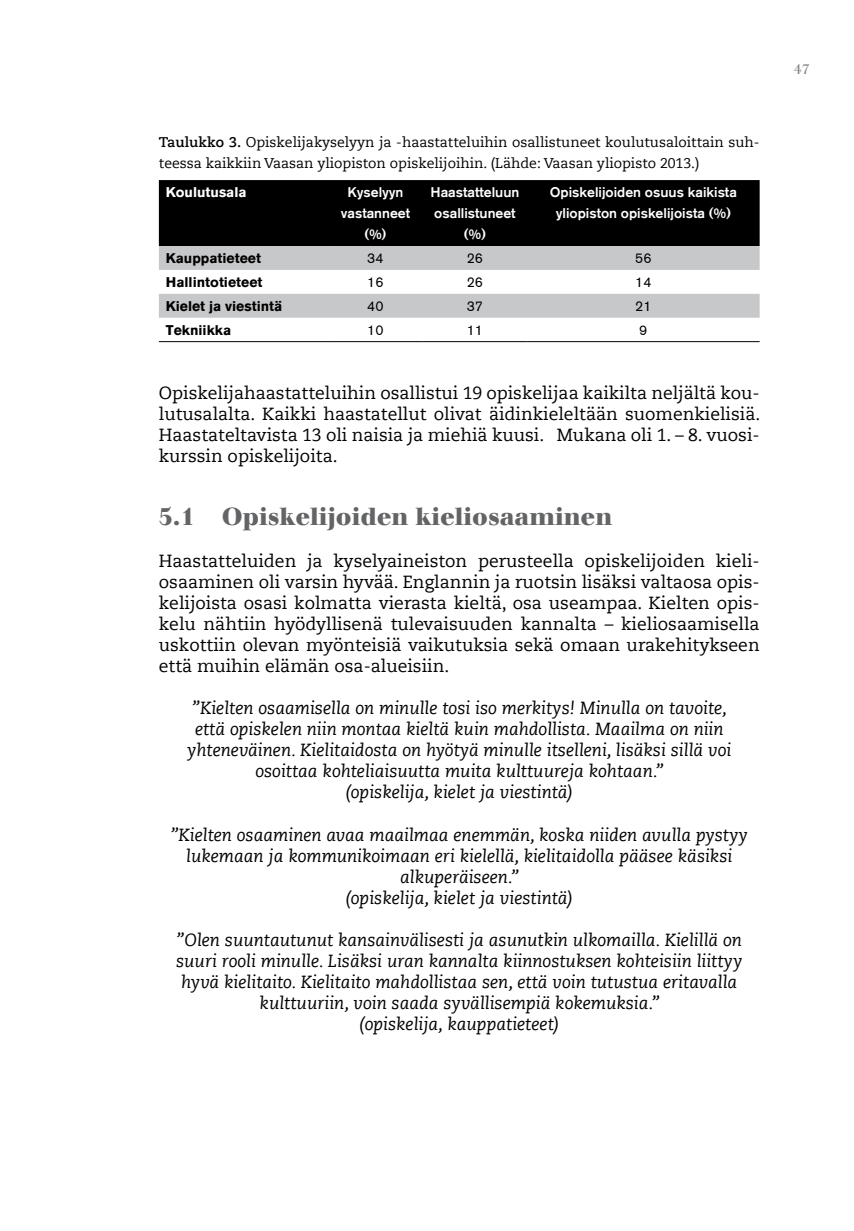
<style>
.page{position:relative;width:854px;height:1231px;background:#fff}
.page>*{position:absolute;margin:0;border:0;box-sizing:border-box;transform-origin:0 0}
.t1{font:700 24.5px "Walbaum";color:#636466}
.t2{font:italic 17.5px/21px "Caecilia LT Std";color:#000;text-align:center}
.t3{font:17.5px/21px "Caecilia LT Std";color:#000}
.t4{font:14px/21px "Caecilia LT Std";color:#000}
.t5{font:500 14px/21px "Akzidenz Grotesk BE";color:#fff;text-align:center}
.t6{font:700 14px "Akzidenz Grotesk BE";color:#000}
.t7{font:14px "Akzidenz Grotesk BE";color:#000}
.t8{font:700 14px "Akzidenz Grotesk BE";color:#fff}
.t9{font:14px "Walbaum";color:#808285}
.s1{font-weight:700}
</style>
<div class="page">
<div style="left:159px;top:180px;width:600px;height:66px;background:#000"></div>
<svg style="left:159px;top:246px;width:600px;height:72px;fill:#c7c8ca"></svg>
<hr style="left:159px;top:341px;width:169px;height:1px;background:#000">
<hr style="left:328px;top:341px;width:94px;height:1px;background:#000">
<hr style="left:422px;top:341px;width:105px;height:1px;background:#000">
<hr style="left:527px;top:341px;width:232px;height:1px;background:#000">
<p class="t4" style="left:159px;top:132px;width:602px"><span class="s1">Taulukko 3.</span> Opiskelijakyselyyn ja -haastatteluihin osallistuneet koulutusaloittain suh&shy;teessa kaikkiin Vaasan yliopiston opiskelijoihin. (Lähde: Vaasan yliopisto 2013.)</p>
<p class="t8" style="left:166px;top:184px;width:82px">Koulutusala</p>
<p class="t5" style="left:340px;top:181px;width:71px">Kyselyyn vastanneet (%)</p>
<p class="t5" style="left:430px;top:181px;width:90px">Haastatteluun osallistuneet (%)</p>
<p class="t5" style="left:549px;top:181px;width:188px">Opiskelijoiden osuus kaikista yliopiston opiskelijoista (%)</p>
<p class="t6" style="left:166px;top:250px;width:97px">Kauppatieteet</p>
<p class="t7" style="left:367px;top:250px;width:18px">34</p>
<p class="t7" style="left:466px;top:250px;width:18px">26</p>
<p class="t7" style="left:635px;top:250px;width:18px">56</p>
<p class="t6" style="left:166px;top:274px;width:98px">Hallintotieteet</p>
<p class="t7" style="left:367px;top:273px;width:18px">16</p>
<p class="t7" style="left:466px;top:273px;width:18px">26</p>
<p class="t7" style="left:635px;top:273px;width:18px">14</p>
<p class="t6" style="left:166px;top:298px;width:118px">Kielet ja viestintä</p>
<p class="t7" style="left:367px;top:297px;width:18px">40</p>
<p class="t7" style="left:466px;top:297px;width:18px">37</p>
<p class="t7" style="left:635px;top:297px;width:18px">21</p>
<p class="t6" style="left:166px;top:321px;width:67px">Tekniikka</p>
<p class="t7" style="left:367px;top:321px;width:18px">10</p>
<p class="t7" style="left:466px;top:321px;width:18px">11</p>
<p class="t7" style="left:639px;top:321px;width:10px">9</p>
<p class="t3" style="left:159px;top:383px;width:602px">Opiskelijahaastatteluihin osallistui 19 opiskelijaa kaikilta neljältä kou&shy;lutusalalta. Kaikki haastatellut olivat äidinkieleltään suomenkielisiä.<br>Haastateltavista 13 oli naisia ja miehiä kuusi. Mukana oli 1. – 8. vuosi&shy;kurssin opiskelijoita.</p>
<h1 class="t1" style="left:159px;top:502px;width:454px">5.1 Opiskelijoiden kieliosaaminen</h1>
<p class="t3" style="left:159px;top:551px;width:602px;text-align:justify">Haastatteluiden ja kyselyaineiston perusteella opiskelijoiden kieli&shy;osaaminen oli varsin hyvää. Englannin ja ruotsin lisäksi valtaosa opis&shy;kelijoista osasi kolmatta vierasta kieltä, osa useampaa. Kielten opis&shy;kelu nähtiin hyödyllisenä tulevaisuuden kannalta – kieliosaamisella uskottiin olevan myönteisiä vaikutuksia sekä omaan urakehitykseen että muihin elämän osa-alueisiin.</p>
<p class="t2" style="left:187px;top:698px;width:545px">”Kielten osaamisella on minulle tosi iso merkitys! Minulla on tavoite, että opiskelen niin montaa kieltä kuin mahdollista. Maailma on niin yhteneväinen. Kielitaidosta on hyötyä minulle itselleni, lisäksi sillä voi osoittaa kohteliaisuutta muita kulttuureja kohtaan.”<br>(opiskelija, kielet ja viestintä)</p>
<p class="t2" style="left:171px;top:824px;width:578px">”Kielten osaaminen avaa maailmaa enemmän, koska niiden avulla pystyy lukemaan ja kommunikoimaan eri kielellä, kielitaidolla pääsee käsiksi alkuperäiseen.”<br>(opiskelija, kielet ja viestintä)</p>
<p class="t2" style="left:176px;top:929px;width:567px">”Olen suuntautunut kansainvälisesti ja asunutkin ulkomailla. Kielillä on suuri rooli minulle. Lisäksi uran kannalta kiinnostuksen kohteisiin liittyy hyvä kielitaito. Kielitaito mahdollistaa sen, että voin tutustua eritavalla kulttuuriin, voin saada syvällisempiä kokemuksia.”<br>(opiskelija, kauppatieteet)</p>
<p class="t9" style="left:793px;top:62px;width:17px">47</p>
</div>
